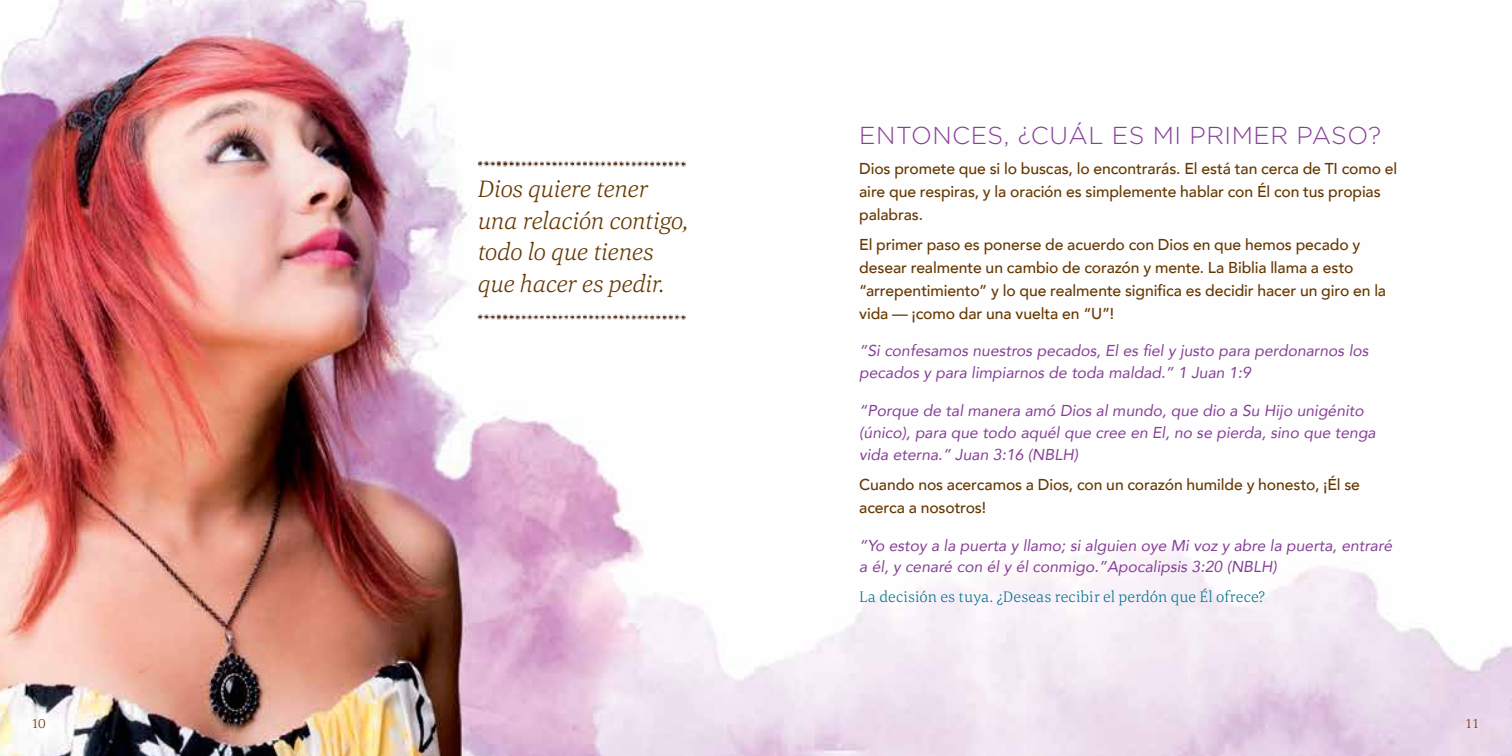
<style>
.page{position:relative;width:1512px;height:756px;background:#fff}
.page>*{position:absolute;margin:0;border:0;box-sizing:border-box;transform-origin:0 0}
.t1{font:italic 300 24.5px/31.5px "Corda";letter-spacing:-.02em;color:#663700}
.t2{font:300 24.5px "Gotham";letter-spacing:.02em;color:#863f98}
.t3{font:500 15.75px/22.8px "Avenir";letter-spacing:-.005em;color:#663700}
.t4{font:italic 15.75px/21.9px "Avenir";color:#863f98}
.t5{font:300 15.75px "Corda";letter-spacing:.015em;color:#00728f}
.t6{font:300 14px "Corda";color:#663700}
</style>
<div class="page">
<img style="left:0;top:0;width:1512px;height:756px">
<img style="left:476px;top:158px;width:209px;height:9px">
<img style="left:476px;top:311px;width:209px;height:10px">
<h1 class="t1" style="left:478px;top:173px;width:212px">Dios quiere tener una relación contigo, todo lo que tienes que hacer es pedir.</h1>
<h1 class="t2" style="left:859px;top:122px;width:524px">ENTONCES, ¿CUÁL ES MI PRIMER PASO?</h1>
<p class="t3" style="left:859px;top:157px;width:540px">Dios promete que si lo buscas, lo encontrarás. El está tan cerca de TI como el aire que respiras, y la oración es simplemente hablar con Él con tus propias palabras.</p>
<p class="t3" style="left:859px;top:233px;width:528px">El primer paso es ponerse de acuerdo con Dios en que hemos pecado y desear realmente un cambio de corazón y mente. La Biblia llama a esto “arrepentimiento” y lo que realmente significa es decidir hacer un giro en la vida — ¡como dar una vuelta en “U”!</p>
<p class="t4" style="left:859px;top:340px;width:511px">“Si confesamos nuestros pecados, El es fiel y justo para perdonarnos los pecados y para limpiarnos de toda maldad.” 1 Juan 1:9</p>
<p class="t4" style="left:859px;top:399px;width:518px">“Porque de tal manera amó Dios al mundo, que dio a Su Hijo unigénito (único), para que todo aquél que cree en El, no se pierda, sino que tenga vida eterna.” Juan 3:16 (NBLH)</p>
<p class="t3" style="left:859px;top:472px;width:502px">Cuando nos acercamos a Dios, con un corazón humilde y honesto, ¡Él se acerca a nosotros!</p>
<p class="t4" style="left:859px;top:534px;width:534px">“Yo estoy a la puerta y llamo; si alguien oye Mi voz y abre la puerta, entraré a él, y cenaré con él y él conmigo.”Apocalipsis 3:20 (NBLH)</p>
<p class="t5" style="left:859px;top:586px;width:407px">La decisión es tuya. ¿Deseas recibir el perdón que Él ofrece?</p>
<p class="t6" style="left:31px;top:714px;width:16px">10</p>
<p class="t6" style="left:1465px;top:714px;width:16px">11</p>
</div>
